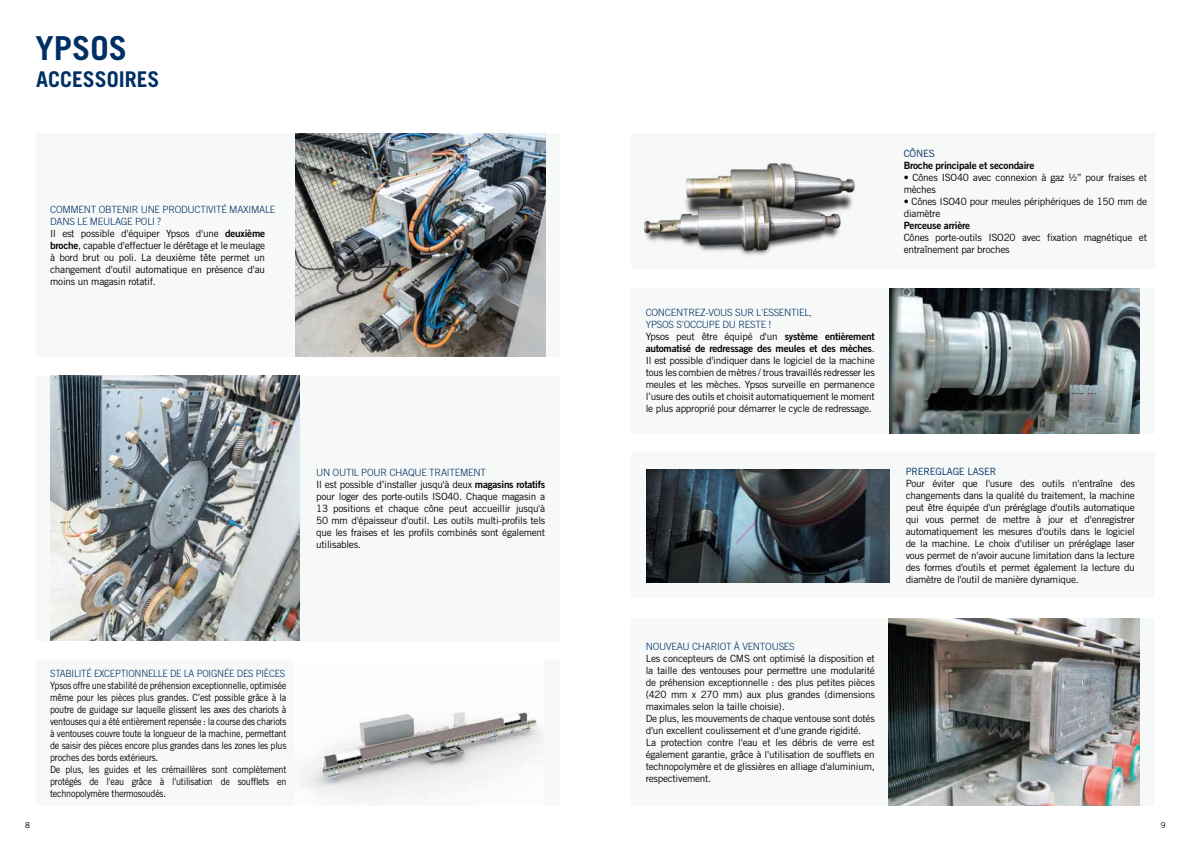
<style>
.page{position:relative;width:1191px;height:842px;background:#fff}
.page>*{position:absolute;margin:0;border:0;box-sizing:border-box;transform-origin:0 0}
.t1{font:700 33.1px "Trade Gothic LT Std";color:#003063}
.t2{font:700 21.7px "Trade Gothic LT Std";color:#003063}
.t3{font:10px/12px "Trade Gothic LT Std";letter-spacing:-.025em;color:#000}
.t4{font:10px/12px "Trade Gothic LT Std";letter-spacing:-.025em;color:#000;scale:.9 1}
.t5{font:300 10px/12px "Trade Gothic LT Std";letter-spacing:-.025em;color:#003063}
.t6{font:10px "Trade Gothic LT Std Bd 2";letter-spacing:-.025em;color:#000}
.t7{font:300 10px "Trade Gothic LT Std";letter-spacing:-.025em;color:#003063;scale:.96 1}
.t8{font:10px "Trade Gothic LT Std";letter-spacing:-.02em;color:#003063}
.t9{font:8px "Trade Gothic LT Std";color:#000}
.s1{font-weight:300;color:#003063}
.s2{font-family:"Trade Gothic LT Std Bd 2"}
.s3{font-weight:400;color:#000}
.s4{font-family:"Trade Gothic LT Std Bd 2";font-weight:400;color:#000}
.s5{font-family:"Trade Gothic LT Std"}
</style>
<div class="page">
<div style="left:36px;top:133px;width:523px;height:224px;background:#f7f9f9"></div>
<div style="left:631px;top:288px;width:524px;height:145px;background:#f7f9f9"></div>
<div style="left:631px;top:618px;width:524px;height:188px;background:#f7f9f9"></div>
<div style="left:36px;top:376px;width:523px;height:265px;background:#f7f9f9"></div>
<div style="left:631px;top:133px;width:524px;height:136px;background:#f7f9f9"></div>
<img style="left:296px;top:133px;width:249px;height:224px">
<img style="left:50px;top:376px;width:250px;height:265px">
<img style="left:644px;top:163px;width:211px;height:92px">
<img style="left:889px;top:288px;width:250px;height:145px">
<div style="left:631px;top:453px;width:524px;height:145px;background:#f7f9f9"></div>
<img style="left:646px;top:469px;width:244px;height:113px">
<div style="left:36px;top:661px;width:523px;height:145px;background:#f7f9f9"></div>
<img style="left:310px;top:712px;width:230px;height:77px">
<img style="left:889px;top:618px;width:250px;height:188px">
<h1 class="t1" style="left:36px;top:28px;width:93px">YPSOS</h1>
<h2 class="t2" style="left:36px;top:65px;width:125px">ACCESSOIRES</h2>
<p class="t3" style="left:50px;top:203px;width:227px"><span class="s1">COMMENT OBTENIR UNE PRODUCTIVITÉ MAXIMALE DANS LE MEULAGE POLI ?<br></span>Il est possible d'équiper Ypsos d'une <span class="s2">deuxième broche</span>, capable d'effectuer le dérêtage et le meulage<br>à bord brut ou poli. La deuxième tête permet un changement d'outil automatique en présence d'au moins un magasin rotatif.</p>
<p class="t3" style="left:316px;top:466px;width:231px"><span class="s1">UN OUTIL POUR CHAQUE TRAITEMENT<br></span>Il est possible d’installer jusqu'à deux <span class="s2">magasins rotatifs </span>pour loger des porte-outils ISO40. Chaque magasin a 13 positions et chaque cône peut accueillir jusqu'à 50 mm d'épaisseur d'outil. Les outils multi-profils tels que les fraises et les profils combinés sont également utilisables.</p>
<p class="t7" style="left:50px;top:667px;width:246px">STABILITÉ EXCEPTIONNELLE DE LA POIGNÉE DES PIÈCES</p>
<p class="t4" style="left:50px;top:679px;width:264px">Ypsos offre une stabilité de préhension exceptionnelle, optimisée même pour les pièces plus grandes. C’est possible grâce à la poutre de guidage sur laquelle glissent les axes des chariots à ventouses qui a été entièrement repensée : la course des chariots à ventouses couvre toute la longueur de la machine, permettant de saisir des pièces encore plus grandes dans les zones les plus proches des bords extérieurs.<br>De plus, les guides et les crémaillères sont complètement protégés de l'eau grâce à l'utilisation de soufflets en technopolymère thermosoudés.</p>
<p class="t5" style="left:645px;top:307px;width:231px">CONCENTREZ-VOUS SUR L'ESSENTIEL,<br>YPSOS S'OCCUPE DU RESTE !<br><span class="s3">Ypsos peut être équipé d'un</span> <span class="s4">système entièrement</span></p>
<p class="t6" style="left:645px;top:343px;width:231px">automatisé de redressage des meules et des mèches<span class="s5">.</span></p>
<p class="t3" style="left:645px;top:355px;width:231px;text-align:justify">Il est possible d'indiquer dans le logiciel de la machine tous les combien de mètres / trous travaillés redresser les meules et les mèches. Ypsos surveille en permanence l’usure des outils et choisit automatiquement le moment le plus approprié pour démarrer le cycle de redressage.</p>
<p class="t5" style="left:645px;top:640px;width:151px">NOUVEAU CHARIOT À VENTOUSES</p>
<p class="t3" style="left:645px;top:652px;width:231px">Les concepteurs de CMS ont optimisé la disposition et la taille des ventouses pour permettre une modularité de préhension exceptionnelle : des plus petites pièces (420 mm x 270 mm) aux plus grandes (dimensions maximales selon la taille choisie).<br>De plus, les mouvements de chaque ventouse sont dotés d'un excellent coulissement et d'une grande rigidité.<br>La protection contre l'eau et les débris de verre est également garantie, grâce à l'utilisation de soufflets en technopolymère et de glissières en alliage d'aluminium, respectivement.</p>
<p class="t8" style="left:903px;top:147px;width:33px">CÔNES</p>
<p class="t6" style="left:903px;top:159px;width:132px">Broche principale et secondaire</p>
<p class="t3" style="left:903px;top:171px;width:245px">• Cônes ISO40 avec connexion à gaz ½’’ pour fraises et mèches</p>
<p class="t3" style="left:903px;top:195px;width:245px">• Cônes ISO40 pour meules périphériques de 150 mm de diamètre</p>
<p class="t6" style="left:903px;top:219px;width:68px">Perceuse arrière</p>
<p class="t3" style="left:903px;top:231px;width:245px">Cônes porte-outils ISO20 avec fixation magnétique et entraînement par broches</p>
<p class="t8" style="left:905px;top:465px;width:92px">PREREGLAGE LASER</p>
<p class="t3" style="left:905px;top:477px;width:231px;text-align:justify">Pour éviter que l'usure des outils n'entraîne des changements dans la qualité du traitement, la machine peut être équipée d'un préréglage d'outils automatique qui vous permet de mettre à jour et d'enregistrer automatiquement les mesures d'outils dans le logiciel de la machine. Le choix d'utiliser un préréglage laser vous permet de n'avoir aucune limitation dans la lecture des formes d'outils et permet également la lecture du diamètre de l'outil de manière dynamique.</p>
<p class="t9" style="left:25px;top:820px;width:6px">8</p>
<p class="t9" style="left:1160px;top:820px;width:6px">9</p>
</div>
